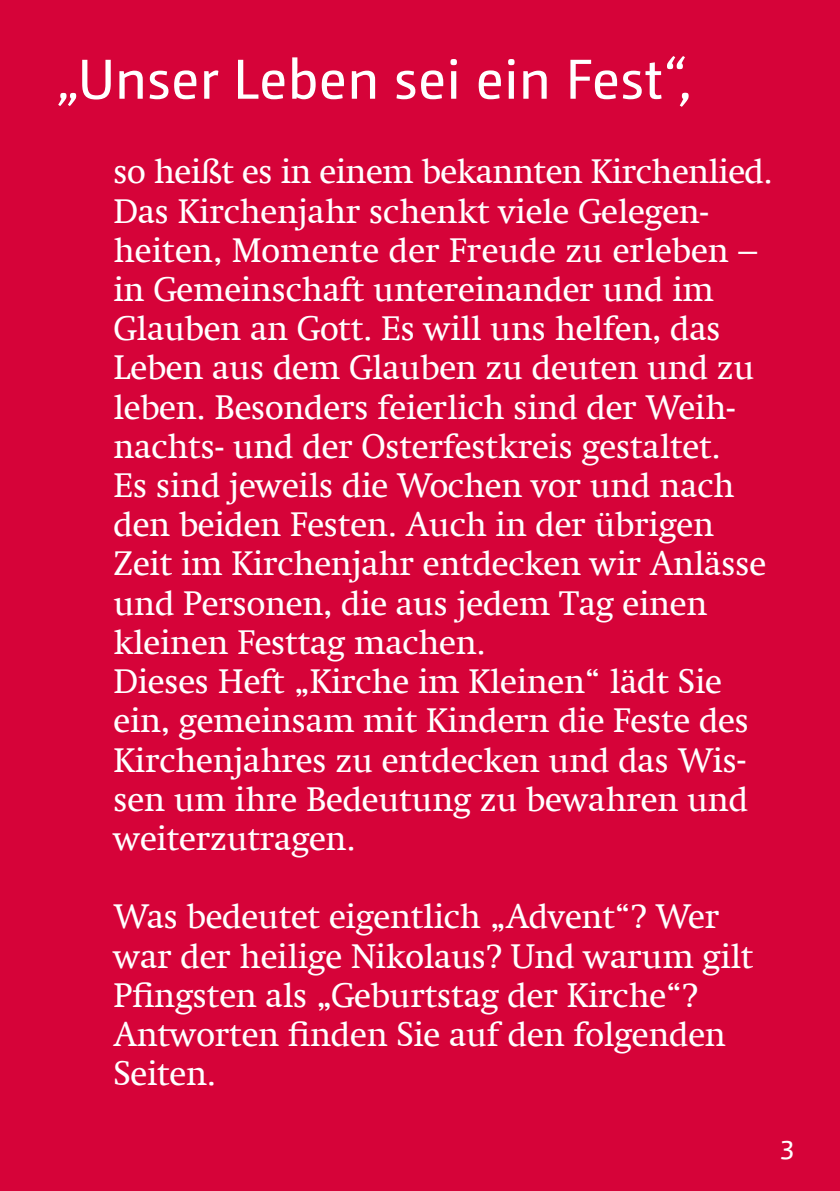
<style>
.page{position:relative;width:840px;height:1191px;background:#fff}
.page>*{position:absolute;margin:0;border:0;box-sizing:border-box;transform-origin:0 0}
.t1{font:56px "Camingo Dos Pro";color:#fff}
.t2{font:34.4px/39.2px "Swift Com";letter-spacing:-.01em;color:#fff}
.t3{font:28px "Camingo Dos Pro";color:#fff}
</style>
<div class="page">
<div style="left:0;top:0;width:839px;height:1191px;background:#d60339"></div>
<h1 class="t1" style="left:57px;top:46px;width:636px">„Unser Leben sei ein Fest“,</h1>
<p class="t2" style="left:113px;top:152px;width:660px">so heißt es in einem bekannten Kirchenlied.<br>Das Kirchenjahr schenkt viele Gelegen&shy;heiten, Momente der Freude zu erleben – in Gemeinschaft untereinander und im Glauben an Gott. Es will uns helfen, das Leben aus dem Glauben zu deuten und zu leben. Besonders feierlich sind der Weih&shy;nachts- und der Osterfestkreis gestaltet.<br>Es sind jeweils die Wochen vor und nach den beiden Festen. Auch in der übrigen Zeit im Kirchenjahr entdecken wir Anlässe und Personen, die aus jedem Tag einen kleinen Festtag machen.<br>Dieses Heft „Kirche im Kleinen“ lädt Sie ein, gemeinsam mit Kindern die Feste des Kirchenjahres zu entdecken und das Wis&shy;sen um ihre Bedeutung zu bewahren und weiterzutragen.</p>
<p class="t2" style="left:113px;top:897px;width:641px">Was bedeutet eigentlich „Advent“? Wer war der heilige Nikolaus? Und warum gilt Pfingsten als „Geburtstag der Kirche“?<br>Antworten finden Sie auf den folgenden Seiten.</p>
<p class="t3" style="left:779px;top:1130px;width:16px">3</p>
</div>
